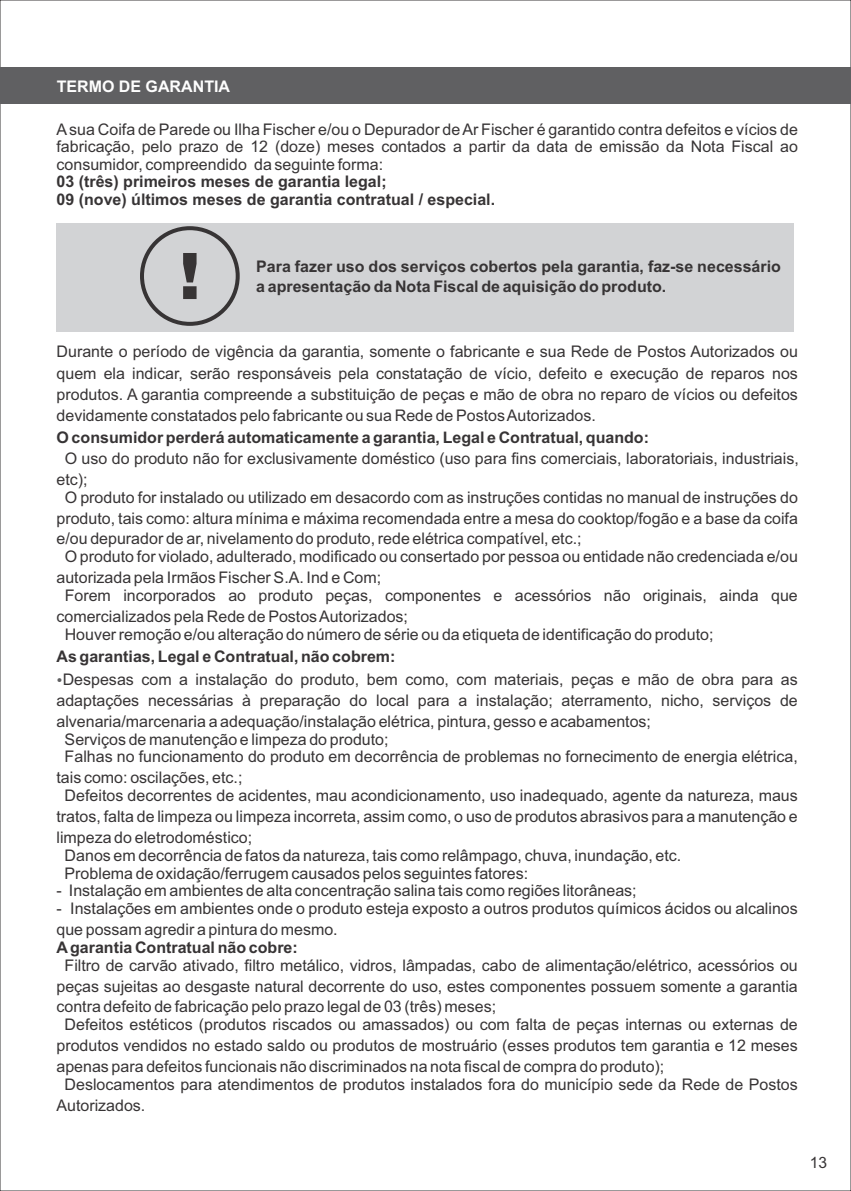
<style>
.page{position:relative;width:851px;height:1191px;background:#fff}
.page>*{position:absolute;margin:0;border:0;box-sizing:border-box;transform-origin:0 0}
.t1{font:16px/20.8px "Arial";color:#373435}
.t2{font:700 16px/17.8px "Arial";color:#373435}
.t3{font:700 16px "Arial";color:#fefefe}
.t4{font:15.6px "Arial";color:#373435}
</style>
<div class="page">
<div style="left:0;top:67px;width:850px;height:36px;background:#606062"></div>
<div style="left:57px;top:223px;width:737px;height:108px;background:#d2d3d5"></div>
<div style="left:140px;top:226px;width:100px;height:100px;border:4px solid #373435;border-radius:50%"></div>
<svg style="left:183px;top:253px;width:13px;height:46px"></svg>
<p class="t3" style="left:57px;top:80px;width:175px">TERMO DE GARANTIA</p>
<p class="t1" style="left:56px;top:122px;width:742px;line-height:17.4px;text-align:justify">Asua Coifa de Parede ou Ilha Fischer e/ou o Depurador de Ar Fischer é garantido contra defeitos e vícios de fabricação, pelo prazo de 12 (doze) meses contados a partir da data de emissão da Nota Fiscal ao consumidor, compreendido da seguinte forma:</p>
<p class="t2" style="left:56px;top:174px;width:440px">03 (três) primeiros meses de garantia legal;<br>09 (nove) últimos meses de garantia contratual / especial.</p>
<p class="t2" style="left:256px;top:258px;width:526px;line-height:19.2px">Para fazer uso dos serviços cobertos pela garantia, faz-se necessário a apresentação da Nota Fiscal de aquisição do produto.</p>
<p class="t1" style="left:56px;top:342px;width:742px;line-height:21.4px;text-align:justify">Durante o período de vigência da garantia, somente o fabricante e sua Rede de Postos Autorizados ou quem ela indicar, serão responsáveis pela constatação de vício, defeito e execução de reparos nos produtos. A garantia compreende a substituição de peças e mão de obra no reparo de vícios ou defeitos devidamente constatados pelo fabricante ou sua Rede de Postos Autorizados.</p>
<p class="t2" style="left:56px;top:430px;width:594px">O consumidor perderá automaticamente a garantia, Legal e Contratual, quando:</p>
<p class="t1" style="left:56px;top:449px;width:743px;text-indent:8px">O uso do produto não for exclusivamente doméstico (uso para fins comerciais, laboratoriais, industriais, etc);</p>
<p class="t1" style="left:56px;top:488px;width:742px;text-align:justify;text-indent:8px">O produto for instalado ou utilizado em desacordo com as instruções contidas no manual de instruções do produto, tais como: altura mínima e máxima recomendada entre a mesa do cooktop/fogão e a base da coifa e/ou depurador de ar, nivelamento do produto, rede elétrica compatível, etc.;</p>
<p class="t1" style="left:56px;top:548px;width:742px;text-indent:8px">O produto for violado, adulterado, modificado ou consertado por pessoa ou entidade não credenciada e/ou autorizada pela Irmãos Fischer S.A. Ind e Com;</p>
<p class="t1" style="left:56px;top:586px;width:742px;text-indent:8px">Forem incorporados ao produto peças, componentes e acessórios não originais, ainda que comercializados pela Rede de Postos Autorizados;</p>
<p class="t1" style="left:65px;top:625px;width:650px">Houver remoção e/ou alteração do número de série ou da etiqueta de identificação do produto;</p>
<p class="t2" style="left:56px;top:649px;width:340px">As garantias, Legal e Contratual, não cobrem:</p>
<p class="t1" style="left:56px;top:670px;width:742px;text-align:justify;text-indent:6px">Despesas com a instalação do produto, bem como, com materiais, peças e mão de obra para as adaptações necessárias à preparação do local para a instalação; aterramento, nicho, serviços de alvenaria/marcenaria a adequação/instalação elétrica, pintura, gesso e acabamentos;</p>
<p class="t1" style="left:65px;top:731px;width:734px;line-height:17.8px">Serviços de manutenção e limpeza do produto;<br>Falhas no funcionamento do produto em decorrência de problemas no fornecimento de energia elétrica,</p>
<p class="t1" style="left:65px;top:770px;width:734px;line-height:17.8px;text-indent:-8px">tais como: oscilações, etc.;<br>Defeitos decorrentes de acidentes, mau acondicionamento, uso inadequado, agente da natureza, maus</p>
<p class="t1" style="left:56px;top:807px;width:742px">tratos, falta de limpeza ou limpeza incorreta, assim como, o uso de produtos abrasivos para a manutenção e limpeza do eletrodoméstico;</p>
<p class="t1" style="left:65px;top:847px;width:618px;line-height:17.8px">Danos em decorrência de fatos da natureza, tais como relâmpago, chuva, inundação, etc.<br>Problema de oxidação/ferrugem causados pelos seguintes fatores:</p>
<p class="t1" style="left:56px;top:882px;width:581px">- Instalação em ambientes de alta concentração salina tais como regiões litorâneas;</p>
<p class="t1" style="left:56px;top:899px;width:742px">- Instalações em ambientes onde o produto esteja exposto a outros produtos químicos ácidos ou alcalinos que possam agredir a pintura do mesmo.</p>
<p class="t2" style="left:56px;top:940px;width:243px">Agarantia Contratual não cobre:</p>
<p class="t1" style="left:56px;top:956px;width:742px;text-align:justify;text-indent:8px">Filtro de carvão ativado, filtro metálico, vidros, lâmpadas, cabo de alimentação/elétrico, acessórios ou peças sujeitas ao desgaste natural decorrente do uso, estes componentes possuem somente a garantia contra defeito de fabricação pelo prazo legal de 03 (três) meses;</p>
<p class="t1" style="left:56px;top:1015px;width:742px;text-align:justify;text-indent:8px">Defeitos estéticos (produtos riscados ou amassados) ou com falta de peças internas ou externas de produtos vendidos no estado saldo ou produtos de mostruário (esses produtos tem garantia e 12 meses apenas para defeitos funcionais não discriminados na nota fiscal de compra do produto);</p>
<p class="t1" style="left:56px;top:1075px;width:742px;text-indent:8px">Deslocamentos para atendimentos de produtos instalados fora do município sede da Rede de Postos<br>Autorizados.</p>
<p class="t4" style="left:809px;top:1156px;width:19px">13</p>
</div>
